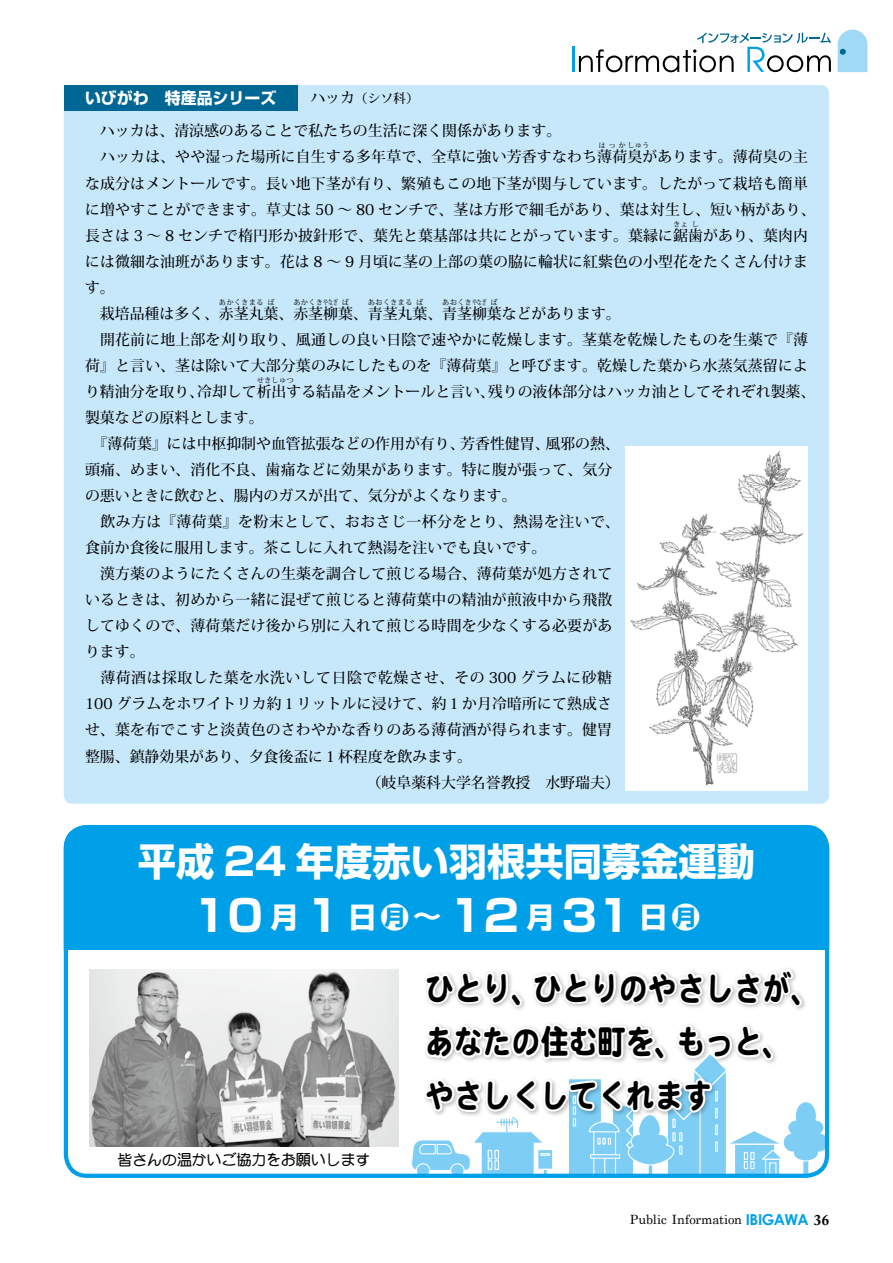
<style>
.page{position:relative;width:893px;height:1263px;background:#fff}
.page>*{position:absolute;margin:0;border:0;box-sizing:border-box;transform-origin:0 0}
.t1{font:700 43.05px "Shin Go Pro";color:#fff}
.t2{font:700 38.25px "Shin Go Pro";color:#fff}
.t3{font:34.5px/53.7px "DF Maru Gothic Std W9";color:#000;scale:.83 1}
.t4{font:700 28.65px "Shin Go Pro";color:#fff}
.t5{font:700 15.9px "Shin Go Pro";color:#fff}
.t6{font:700 15.15px "Century Gothic";letter-spacing:-.035em;color:#00a0e9}
.t7{font:500 14.85px/26.1px "Koz Min Pro";letter-spacing:.01em;color:#000}
.t8{font:500 14.85px "Koz Min Pro";letter-spacing:.03em;color:#000}
.t9{font:500 14.85px "Koz Min Pro";letter-spacing:.035em;color:#000}
.t10{font:14.85px "DF Maru Gothic Std W7";color:#000}
.t11{font:12.75px "Century";letter-spacing:-.01em;color:#000}
.t12{font:500 12.75px "Koz Min Pro";color:#000}
.t13{font:500 7.5px "Koz Min Pro";color:#000}
.s1{font-family:"Adobe Caslon Pro";font-size:14.85px;color:#000}
</style>
<div class="page">
<svg style="left:838px;top:30px;width:29px;height:42px"></svg>
<hr style="left:572px;top:46px;width:2px;height:26px;background:#00a0e9">
<svg style="left:579px;top:33px;width:252px;height:39px"></svg>
<div style="left:64px;top:85px;width:765px;height:719px;background:#c7e8fa;border-radius:9px"></div>
<div style="left:64px;top:85px;width:234px;height:26px;background:#006795"></div>
<div style="left:63px;top:825px;width:765px;height:127px;background:#00a0e9"></div>
<svg style="left:410px;top:841px;width:420px;height:337px"></svg>
<div style="left:625px;top:446px;width:183px;height:345px;background:#fff"></div>
<img style="left:630px;top:451px;width:174px;height:335px">
<img style="left:89px;top:969px;width:310px;height:178px">
<p class="t5" style="left:85px;top:85px;width:193px">いびがわ　特産品シリーズ</p>
<p class="t7" style="left:310px;top:84px;width:46px">ハッカ</p>
<p class="t12" style="left:355px;top:89px;width:65px">（シソ科(</p>
<p class="t7" style="left:85px;top:117px;width:724px">　ハッカは、清涼感のあることで私たちの生活に深く関係があります。<br>　ハッカは、やや湿った場所に自生する多年草で、全草に強い芳香すなわち薄荷臭があります。薄荷臭の主</p>
<p class="t13" style="left:598px;top:140px;width:53px">はっかしゅう</p>
<p class="t7" style="left:85px;top:169px;width:732px">な成分はメントールです。長い地下茎が有り、繁殖もこの地下茎が関与しています。したがって栽培も簡単に増やすことができます。草丈は 50 ～ 80 センチで、茎は方形で細毛があり、葉は対生し、短い柄があり、長さは 3 ～ 8 センチで楕円形か披針形で、葉先と葉基部は共にとがっています。葉縁に鋸歯があり、葉肉内</p>
<p class="t13" style="left:673px;top:218px;width:16px">きょ</p>
<p class="t13" style="left:692px;top:218px;width:9px">し</p>
<p class="t7" style="left:85px;top:248px;width:724px">には微細な油班があります。花は 8 ～ 9 月頃に茎の上部の葉の脇に輪状に紅紫色の小型花をたくさん付けます。<br>　栽培品種は多く、赤茎丸葉、赤茎柳葉、青茎丸葉、青茎柳葉などがあります。</p>
<p class="t13" style="left:219px;top:297px;width:46px">あかくきまる</p>
<p class="t13" style="left:267px;top:297px;width:9px">ば</p>
<p class="t13" style="left:293px;top:297px;width:46px">あかくきやなぎ</p>
<p class="t13" style="left:342px;top:297px;width:9px">ば</p>
<p class="t13" style="left:368px;top:297px;width:46px">あおくきまる</p>
<p class="t13" style="left:416px;top:297px;width:9px">ば</p>
<p class="t13" style="left:442px;top:297px;width:46px">あおくきやなぎ</p>
<p class="t13" style="left:491px;top:297px;width:9px">ば</p>
<p class="t7" style="left:85px;top:326px;width:724px;text-align:justify">　開花前に地上部を刈り取り、風通しの良い日陰で速やかに乾燥します。茎葉を乾燥したものを生薬で『薄荷』と言い、茎は除いて大部分葉のみにしたものを『薄荷葉』と呼びます。乾燥した葉から水蒸気蒸留により精油分を取り､冷却して析出する結晶をメントールと言い、</p>
<p class="t13" style="left:257px;top:375px;width:39px">せきしゅつ</p>
<p class="t7" style="left:488px;top:378px;width:329px">残りの液体部分はハッカ油としてそれぞれ製薬、</p>
<p class="t7" style="left:85px;top:404px;width:180px">製菓などの原料とします。</p>
<p class="t7" style="left:85px;top:430px;width:381px">　『薄荷葉』には中枢抑制や血管拡張などの作用が有り、</p>
<p class="t7" style="left:85px;top:456px;width:529px">頭痛、めまい、消化不良、歯痛などに効果があります。特に腹が張って、気分</p>
<p class="t7" style="left:85px;top:482px;width:433px">の悪いときに飲むと、腸内のガスが出て、気分がよくなります。</p>
<p class="t8" style="left:85px;top:511px;width:536px">　飲み方は『薄荷葉』を粉末として、おおさじ一杯分をとり、熱湯を注いで、</p>
<p class="t7" style="left:85px;top:534px;width:463px">食前か食後に服用します。茶こしに入れて熱湯を注いでも良いです。</p>
<p class="t7" style="left:85px;top:560px;width:529px">　漢方薬のようにたくさんの生薬を調合して煎じる場合、薄荷葉が処方されて</p>
<p class="t7" style="left:85px;top:586px;width:529px">いるときは、初めから一緒に混ぜて煎じると薄荷葉中の精油が煎液中から飛散</p>
<p class="t7" style="left:85px;top:612px;width:529px">してゆくので、薄荷葉だけ後から別に入れて煎じる時間を少なくする必要があ</p>
<p class="t7" style="left:85px;top:638px;width:61px">ります。</p>
<p class="t9" style="left:85px;top:667px;width:529px">　薄荷酒は採取した葉を水洗いして日陰で乾燥させ、その 300 グラムに砂糖</p>
<p class="t7" style="left:85px;top:690px;width:529px">100 グラムをホワイトリカ約１リットルに浸けて、約１か月冷暗所にて熟成さ</p>
<p class="t7" style="left:85px;top:716px;width:529px">せ、葉を布でこすと淡黄色のさわやかな香りのある薄荷酒が得られます。健胃</p>
<p class="t7" style="left:85px;top:742px;width:388px">整腸、鎮静効果があり、夕食後盃に１杯程度を飲みます。</p>
<p class="t7" style="left:367px;top:768px;width:254px">（岐阜薬科大学名誉教授　水野瑞夫(</p>
<p class="t7" style="left:460px;top:430px;width:91px">芳香性健胃、</p>
<p class="t7" style="left:545px;top:430px;width:76px">風邪の熱、</p>
<h2 class="t2" style="left:138px;top:831px;width:619px">平成 24 年度赤い羽根共同募金運動</h2>
<h3 class="t4" style="left:639px;top:894px;width:62px">日月</h3>
<h1 class="t1" style="left:193px;top:882px;width:72px">10</h1>
<h1 class="t1" style="left:449px;top:882px;width:72px">12</h1>
<h1 class="t1" style="left:562px;top:882px;width:72px">31</h1>
<h1 class="t1" style="left:306px;top:882px;width:37px">1</h1>
<h3 class="t4" style="left:348px;top:894px;width:95px">日月～</h3>
<h3 class="t4" style="left:270px;top:894px;width:30px">月</h3>
<h3 class="t4" style="left:526px;top:894px;width:30px">月</h3>
<h3 class="t3" style="left:425px;top:961px;width:140px">ひとり、</h3>
<h3 class="t3" style="left:533px;top:961px;width:347px">ひとりのやさしさが、</h3>
<p class="t10" style="left:118px;top:1152px;width:254px">皆さんの温かいご協力をお願いします</p>
<h3 class="t3" style="left:425px;top:1014px;width:347px">あなたの住む町を、やさしくしてくれます</h3>
<h3 class="t3" style="left:676px;top:1014px;width:140px">もっと、</h3>
<p class="t6" style="left:746px;top:1208px;width:85px">IBIGAWA <span class="s1">36</span></p>
<p class="t11" style="left:630px;top:1209px;width:114px">Public Information</p>
</div>
